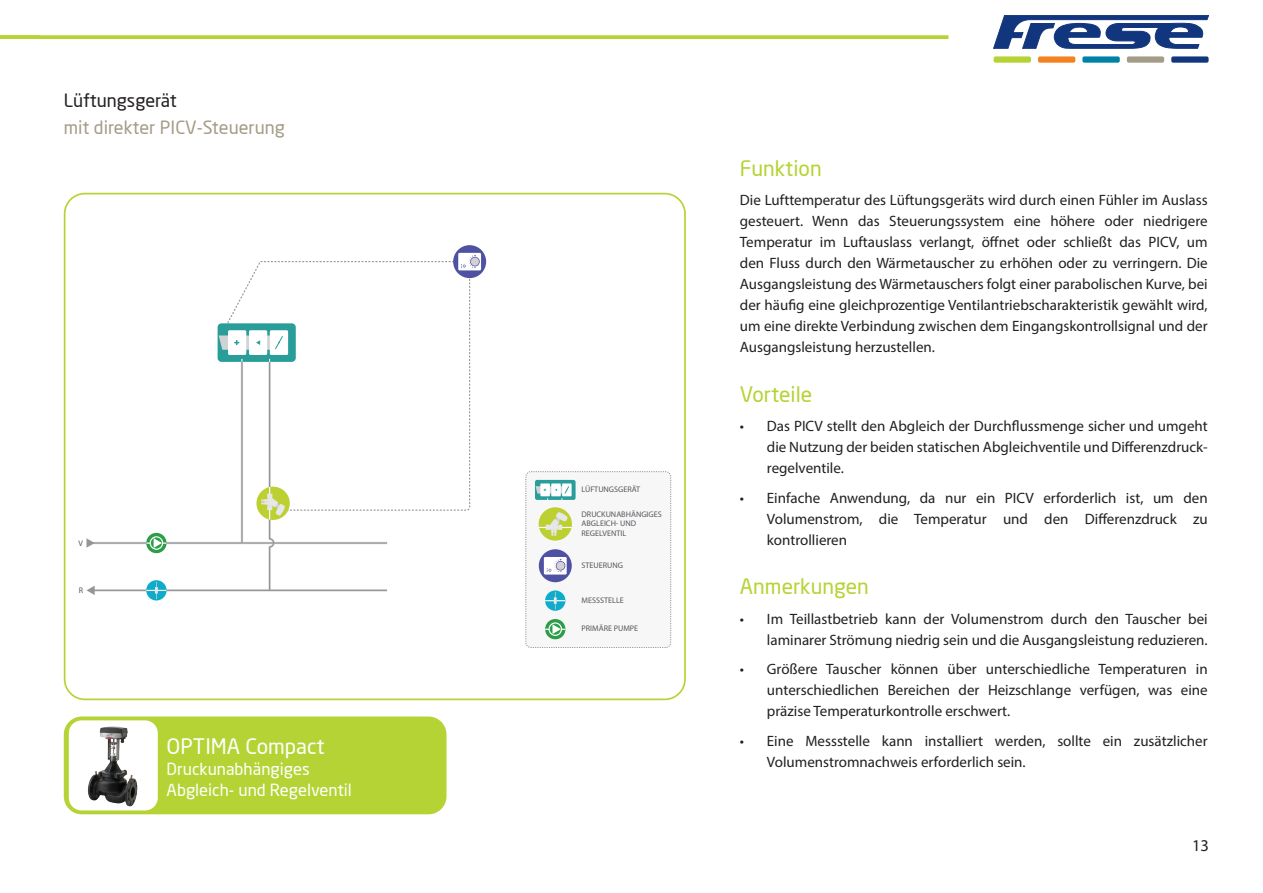
<style>
.page{position:relative;width:1263px;height:893px;background:#fff}
.page>*{position:absolute;margin:0;border:0;box-sizing:border-box;transform-origin:0 0}
.Overskrift{font:21px "Neo Sans";color:#b5d334}
.Overskrift-2{font:21px "Neo Sans";color:#fff}
.Overskrift-3{font:18px "Neo Sans";color:#a49c87}
.Overskrift-4{font:18px "Neo Sans";color:#231f20}
.Overskrift-5{font:16.5px "Neo Sans";color:#fff}
.t1{font:16.5px "Myriad Pro";color:#231f20}
.t2{font:15px/21px "Myriad Pro";color:#231f20;text-align:justify}
.t3{font:8.1px/9.8px "Myriad Pro";color:#57585a}
</style>
<div class="page">
<div style="left:994px;top:56px;width:37px;height:7px;background:#b5d334;border-radius:2px"></div>
<div style="left:1038px;top:56px;width:37px;height:7px;background:#f58220;border-radius:2px"></div>
<div style="left:1082px;top:56px;width:38px;height:7px;background:#0081a7;border-radius:2px"></div>
<div style="left:1127px;top:56px;width:37px;height:7px;background:#a49c87;border-radius:2px"></div>
<div style="left:1171px;top:56px;width:37px;height:7px;background:#11367e;border-radius:2px"></div>
<svg style="left:993px;top:15px;width:216px;height:34px"></svg>
<hr style="left:0;top:36px;width:948px;height:3px;background:#b5d334">
<div style="left:526px;top:472px;width:145px;height:175px;background:#f7f7f8;border-radius:5px"></div>
<div style="left:525px;top:471px;width:146px;height:177px;border:1px dashed #939598;border-radius:5px"></div>
<div style="left:539px;top:507px;width:33px;height:34px;background:#bcd031;border-radius:50%"></div>
<svg style="left:539px;top:512px;width:33px;height:24px"></svg>
<div style="left:535px;top:480px;width:41px;height:20px;background:#289d99;border-radius:2px"></div>
<div style="left:540px;top:483px;width:10px;height:13px;background:#fff"></div>
<div style="left:551px;top:483px;width:10px;height:13px;background:#fff"></div>
<div style="left:562px;top:483px;width:10px;height:13px;background:#fff"></div>
<svg style="left:535px;top:486px;width:34px;height:14px"></svg>
<svg style="left:545px;top:590px;width:20px;height:21px"></svg>
<svg style="left:545px;top:592px;width:20px;height:17px"></svg>
<div style="left:545px;top:619px;width:20px;height:20px;background:#2b9e47;border-radius:50%"></div>
<div style="left:548px;top:622px;width:14px;height:14px;border:1px solid #fff;border-radius:50%"></div>
<svg style="left:545px;top:624px;width:20px;height:10px"></svg>
<div style="left:539px;top:549px;width:33px;height:33px;background:#4f51a2;border-radius:50%"></div>
<svg style="left:544px;top:557px;width:23px;height:18px"></svg>
<svg style="left:227px;top:261px;width:244px;height:250px"></svg>
<svg style="left:94px;top:352px;width:295px;height:240px"></svg>
<svg style="left:87px;top:586px;width:8px;height:9px"></svg>
<svg style="left:87px;top:538px;width:8px;height:10px"></svg>
<hr style="left:91px;top:590px;width:296px;height:1px;background:#939598">
<hr style="left:91px;top:542px;width:296px;height:2px;background:#939598">
<svg style="left:146px;top:580px;width:21px;height:20px"></svg>
<svg style="left:146px;top:582px;width:21px;height:17px"></svg>
<div style="left:146px;top:533px;width:21px;height:20px;background:#2b9e47;border-radius:50%"></div>
<hr style="left:146px;top:542px;width:21px;height:2px;background:#fff">
<svg style="left:150px;top:537px;width:13px;height:12px"></svg>
<div style="left:150px;top:536px;width:13px;height:14px;border:1px solid #fff;border-radius:50%"></div>
<svg style="left:154px;top:538px;width:8px;height:10px"></svg>
<hr style="left:241px;top:355px;width:2px;height:188px;background:#939598">
<svg style="left:453px;top:245px;width:33px;height:33px"></svg>
<svg style="left:458px;top:253px;width:23px;height:17px"></svg>
<div style="left:218px;top:323px;width:78px;height:39px;background:#289d99;border-radius:4px"></div>
<div style="left:228px;top:330px;width:18px;height:25px;background:#fff;border-radius:2px"></div>
<div style="left:249px;top:330px;width:18px;height:25px;background:#fff;border-radius:2px"></div>
<div style="left:270px;top:330px;width:18px;height:25px;background:#fff;border-radius:2px"></div>
<svg style="left:219px;top:335px;width:64px;height:15px"></svg>
<svg style="left:256px;top:487px;width:34px;height:33px"></svg>
<svg style="left:261px;top:359px;width:24px;height:231px"></svg>
<div style="left:64px;top:193px;width:622px;height:507px;border:2px solid #b5d334;border-radius:20px"></div>
<div style="left:64px;top:716px;width:382px;height:98px;background:#b5d334;border-radius:18px"></div>
<div style="left:69px;top:720px;width:89px;height:90px;background:#fff;border-radius:13px"></div>
<img style="left:83px;top:720px;width:60px;height:87px">
<p class="Overskrift-4" style="left:64px;top:89px;width:114px">Lüftungsgerät</p>
<p class="Overskrift-3" style="left:64px;top:116px;width:222px">mit direkter PICV-Steuerung</p>
<p class="t3" style="left:79px;top:538px;width:6px">V</p>
<p class="t3" style="left:79px;top:585px;width:6px">R</p>
<p class="Overskrift-2" style="left:167px;top:733px;width:160px">OPTIMA Compact</p>
<p class="Overskrift-5" style="left:167px;top:758px;width:145px">Druckunabhängiges</p>
<p class="Overskrift-5" style="left:167px;top:779px;width:187px">Abgleich- und Regelventil</p>
<p class="t3" style="left:581px;top:484px;width:60px">LÜFTUNGSGERÄT</p>
<p class="t3" style="left:581px;top:509px;width:82px">DRUCKUNABHÄNGIGES<br>ABGLEICH- UND<br>REGELVENTIL</p>
<p class="t3" style="left:581px;top:560px;width:43px">STEUERUNG</p>
<p class="t3" style="left:581px;top:595px;width:44px">MESSSTELLE</p>
<p class="t3" style="left:581px;top:624px;width:58px">PRIMÄRE PUMPE</p>
<p class="Overskrift" style="left:740px;top:155px;width:83px">Funktion</p>
<p class="t2" style="left:740px;top:189px;width:469px">Die Lufttemperatur des Lüftungsgeräts wird durch einen Fühler im Auslass gesteuert. Wenn das Steuerungssystem eine höhere oder niedrigere Temperatur im Luftauslass verlangt, öffnet oder schließt das PICV, um den Fluss durch den Wärmetauscher zu erhöhen oder zu verringern. Die Ausgangsleistung des Wärmetauschers folgt einer parabolischen Kurve, bei der häufig eine gleichprozentige Ventilantriebscharakteristik gewählt wird, um eine direkte Verbindung zwischen dem Eingangskontrollsignal und der Ausgangsleistung herzustellen.</p>
<p class="Overskrift" style="left:740px;top:381px;width:74px">Vorteile</p>
<p class="t2" style="left:767px;top:415px;width:442px;text-indent:-27px">• Das PICV stellt den Abgleich der Durchflussmenge sicher und umgeht die Nutzung der beiden statischen Abgleichventile und Differenzdruck&shy;regelventile.</p>
<p class="t2" style="left:767px;top:487px;width:442px;text-indent:-27px">• Einfache Anwendung, da nur ein PICV erforderlich ist, um den Volumenstrom, die Temperatur und den Differenzdruck zu kontrollieren</p>
<p class="Overskrift" style="left:740px;top:573px;width:131px">Anmerkungen</p>
<p class="t2" style="left:740px;top:608px;width:469px;text-align:right">• Im Teillastbetrieb kann der Volumenstrom durch den Tauscher bei laminarer Strömung niedrig sein und die Ausgangsleistung reduzieren.</p>
<p class="t2" style="left:767px;top:658px;width:442px;text-indent:-27px">• Größere Tauscher können über unterschiedliche Temperaturen in unterschiedlichen Bereichen der Heizschlange verfügen, was eine präzise Temperaturkontrolle erschwert.</p>
<p class="t2" style="left:767px;top:730px;width:442px;text-indent:-27px">• Eine Messstelle kann installiert werden, sollte ein zusätzlicher<br>Volumenstromnachweis erforderlich sein.</p>
<p class="t1" style="left:1192px;top:836px;width:18px">13</p>
</div>
